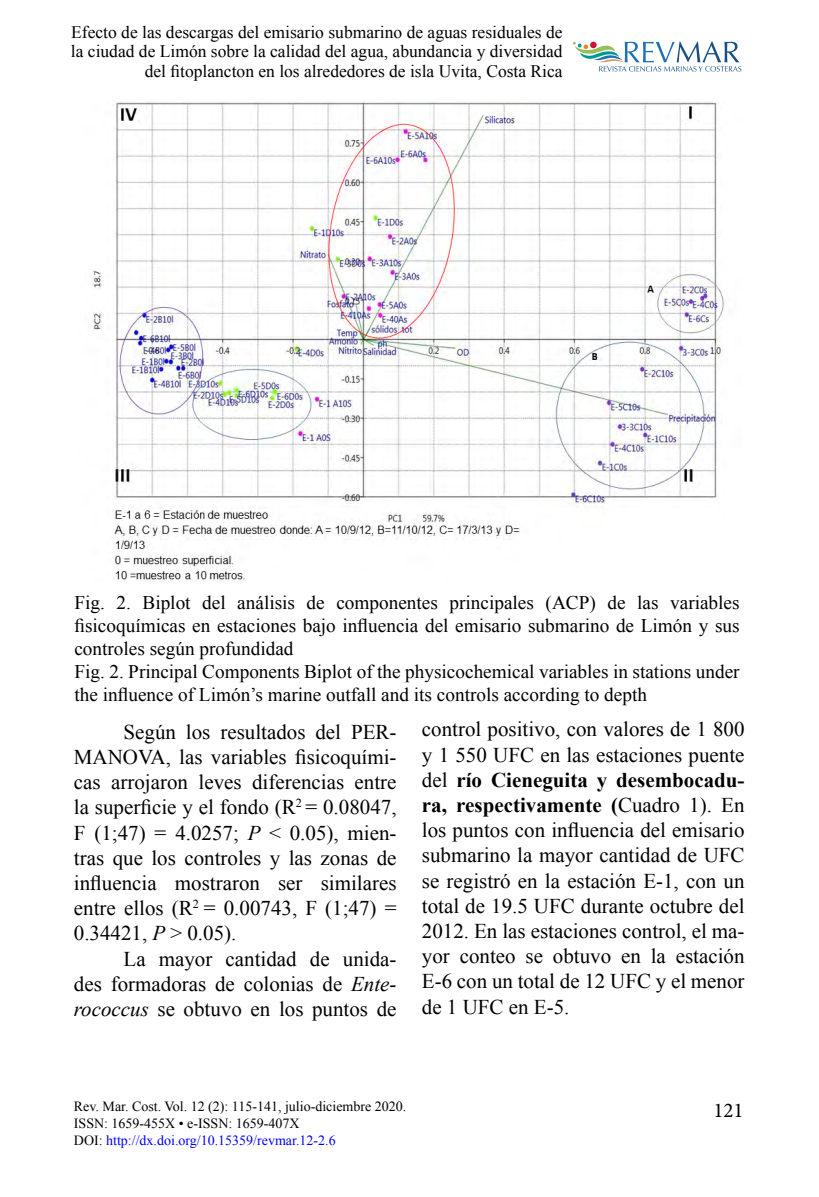
<style>
.page{position:relative;width:819px;height:1197px;background:#fff}
.page>*{position:absolute;margin:0;border:0;box-sizing:border-box;transform-origin:0 0}
.t1{font:21px/25.2px "Times New Roman";color:#000;text-align:justify}
.t2{font:21px "Minion Pro";color:#000}
.t3{font:19.25px/23.1px "Times New Roman";color:#000}
.t4{font:17.5px/19.2px "Times New Roman";color:#000;text-align:right}
.t5{font:14px/16.8px "Times New Roman";color:#000}
.s1{font-style:italic}
.s2{font-weight:700}
.s3{color:#00f}
</style>
<div class="page">
<svg style="left:573px;top:41px;width:168px;height:31px"></svg>
<img style="left:91px;top:101px;width:633px;height:481px">
<p class="t4" style="left:71px;top:22px;width:493px">Efecto de las descargas del emisario submarino de aguas residuales de la ciudad de Limón sobre la calidad del agua, abundancia y diversidad del fitoplancton en los alrededores de isla Uvita, Costa Rica</p>
<p class="t3" style="left:74px;top:590px;width:667px">Fig. 2. Biplot del análisis de componentes principales (ACP) de las variables fisicoquímicas en estaciones bajo influencia del emisario submarino de Limón y sus controles según profundidad<br>Fig. 2. Principal Components Biplot of the physicochemical variables in stations under the influence of Limón’s marine outfall and its controls according to depth</p>
<p class="t1" style="left:74px;top:719px;width:324px;text-indent:50px">Según los resultados del PER-MANOVA, las variables fisicoquími&shy;cas arrojaron leves diferencias entre la superficie y el fondo (R<sup>2</sup> = 0.08047, F (1;47) = 4.0257; <span class="s1">P</span> &lt; 0.05), mien&shy;tras que los controles y las zonas de influencia mostraron ser similares entre ellos (R<sup>2</sup> = 0.00743, F (1;47) = 0.34421, <span class="s1">P</span> &gt; 0.05).</p>
<p class="t1" style="left:74px;top:946px;width:324px;text-indent:50px">La mayor cantidad de unida&shy;des formadoras de colonias de <span class="s1">Ente&shy;rococcus</span> se obtuvo en los puntos de</p>
<p class="t1" style="left:422px;top:716px;width:324px">control positivo, con valores de 1 800 y 1 550 UFC en las estaciones puente del <span class="s2">río Cieneguita y desembocadu&shy;ra, respectivamente (</span>Cuadro 1). En los puntos con influencia del emisario submarino la mayor cantidad de UFC se registró en la estación E-1, con un total de 19.5 UFC durante octubre del 2012. En las estaciones control, el ma&shy;yor conteo se obtuvo en la estación E-6 con un total de 12 UFC y el menor de 1 UFC en E-5.</p>
<p class="t5" style="left:74px;top:1098px;width:334px">Rev. Mar. Cost. Vol. 12 (2): 115-141, julio-diciembre 2020.<br>ISSN: 1659-455X • e-ISSN: 1659-407X<br>DOI: <span class="s3">http://dx.doi.org/10.15359/revmar.12-2.6</span></p>
<p class="t2" style="left:713px;top:1096px;width:32px">121</p>
</div>
